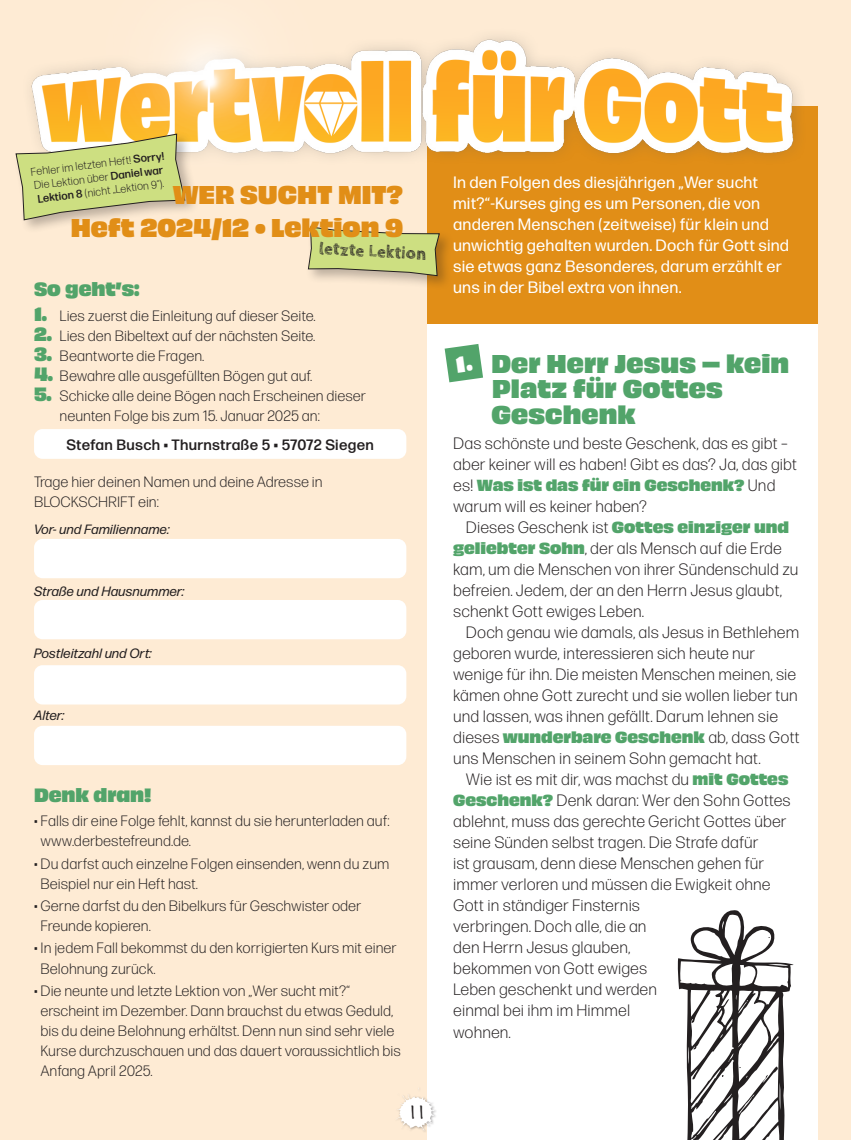
<style>
.page{position:relative;width:851px;height:1140px;background:#fff}
.page>*{position:absolute;margin:0;border:0;box-sizing:border-box;transform-origin:0 0}
.t1{font:24px/25.5px "Obviously Blck";letter-spacing:.005em;color:#52a46a}
.Fließ_12{font:24px "Obviously Blck";color:#e18e17}
.t2{font:19.5px "Felt Tip Roman";color:#231f20}
.t3{font:18px "Obviously Blck";color:#52a46a}
.Fließ_12-2{font:700 17.25px "Cabin Sketch";color:#231f20}
.t4{font:300 16.5px/21px "Forma DJR Micro";letter-spacing:.005em;color:#231f20}
.Fließ_12-3{font:16.5px/21px "Forma DJR Micro";letter-spacing:.01em;color:#fff}
.t5{font:300 15px/20.1px "Forma DJR Micro";color:#231f20}
.t6{font:15px "Obviously Blck";color:#52a46a}
.t7{font:500 15px "Forma DJR Micro";letter-spacing:.02em;color:#231f20}
.t8{font:italic 13.5px "Forma DJR Micro";color:#231f20}
.t9{font:300 11.25px/13.6px "Forma DJR Micro";color:#231f20}
.s1{font-weight:500}
.s2{font-family:"Obviously Blck";font-weight:400;font-size:18px;color:#52a46a}
.s3{font-family:"Forma DJR Micro";font-weight:300;font-size:16.5px;color:#231f20}
.s4{font-family:"Obviously Blck";font-weight:400;font-size:15px;color:#52a46a}
</style>
<div class="page">
<div style="left:0;top:0;width:850px;height:1140px;background:#feebd4"></div>
<div style="left:34px;top:429px;width:372px;height:30px;background:#fff;border-radius:9px"></div>
<div style="left:427px;top:106px;width:390px;height:219px;background:#e18e17"></div>
<div style="left:427px;top:325px;width:390px;height:815px;background:#fff"></div>
<img style="left:31px;top:34px;width:767px;height:123px">
<div style="left:34px;top:539px;width:372px;height:39px;background:#fff;border-radius:9px"></div>
<div style="left:34px;top:600px;width:372px;height:39px;background:#fff;border-radius:9px"></div>
<div style="left:34px;top:665px;width:372px;height:39px;background:#fff;border-radius:9px"></div>
<div style="left:34px;top:726px;width:372px;height:39px;background:#fff;border-radius:9px"></div>
<svg style="left:677px;top:910px;width:116px;height:230px"></svg>
<div style="left:305px;top:224px;width:148px;height:67px;background:#231f20;opacity:.3"></div>
<svg style="left:308px;top:226px;width:132px;height:50px;background:#c9d084"></svg>
<div style="left:13px;top:131px;width:186px;height:103px;background:#231f20;opacity:.3"></div>
<svg style="left:15px;top:133px;width:170px;height:87px;background:#d2d68d"></svg>
<div style="left:394px;top:1086px;width:43px;height:47px;background:#231f20;opacity:.34"></div>
<svg style="left:395px;top:1087px;width:40px;height:43px"></svg>
<svg style="left:444px;top:344px;width:39px;height:38px"></svg>
<p class="t9" style="left:30px;top:165px;width:136px;rotate:-7deg">Fehler im letzten Heft! <span class="s1">Sorry!</span></p>
<p class="t9" style="left:33px;top:178px;width:132px;rotate:-7deg">Die Lektion über <span class="s1">Daniel war<br>Lektion 8</span> (nicht „Lektion 9“).</p>
<p class="Fließ_12" style="left:173px;top:175px;width:232px">WER SUCHT MIT?</p>
<p class="Fließ_12" style="left:71px;top:208px;width:334px">Heft 2024/12 • Lektion 9</p>
<p class="Fließ_12-2" style="left:320px;top:239px;width:109px;rotate:3deg">letzte Lektion</p>
<p class="Fließ_12-3" style="left:453px;top:171px;width:337px">In den Folgen des diesjährigen „Wer sucht mit?“-Kurses ging es um Personen, die von anderen Menschen (zeitweise) für klein und unwichtig gehalten wurden. Doch für Gott sind sie etwas ganz Besonderes, darum erzählt er</p>
<p class="t3" style="left:34px;top:275px;width:107px">So geht’s:</p>
<p class="Fließ_12-3" style="left:453px;top:276px;width:230px">uns in der Bibel extra von ihnen.</p>
<p class="t5" style="left:34px;top:305px;width:283px"><span class="s2">1.</span> Lies zuerst die Einleitung auf dieser Seite.</p>
<p class="t5" style="left:34px;top:325px;width:283px"><span class="s2">2.</span> Lies den Bibeltext auf der nächsten Seite.</p>
<p class="t5" style="left:34px;top:345px;width:172px"><span class="s2">3.</span> Beantworte die Fragen.</p>
<p class="t5" style="left:34px;top:365px;width:280px"><span class="s2">4.</span> Bewahre alle ausgefüllten Bögen gut auf.</p>
<p class="t5" style="left:60px;top:385px;width:308px;text-indent:-26px"><span class="s2">5.</span> Schicke alle deine Bögen nach Erscheinen dieser neunten Folge bis zum 15. Januar 2025 an:</p>
<p class="t7" style="left:66px;top:435px;width:309px">Stefan Busch • Thurnstraße 5 • 57072 Siegen</p>
<p class="t5" style="left:34px;top:471px;width:290px">Trage hier deinen Namen und deine Adresse in<br>BLOCKSCHRIFT ein:</p>
<p class="t8" style="left:34px;top:520px;width:137px">Vor- und Familienname:</p>
<p class="t1" style="left:491px;top:349px;width:299px">Der Herr Jesus – kein<br>Platz für Gottes<br>Geschenk</p>
<p class="t4" style="left:453px;top:432px;width:345px">Das schönste und beste Geschenk, das es gibt – aber keiner will es haben! Gibt es das? Ja, das gibt</p>
<p class="t6" style="left:453px;top:473px;width:324px"><span class="s3">es!</span> Was ist das für ein Geschenk? <span class="s3">Und</span></p>
<p class="t4" style="left:453px;top:495px;width:195px">warum will es keiner haben?</p>
<p class="t4" style="left:453px;top:516px;width:347px;text-indent:13px">Dieses Geschenk ist <span class="s4">Gottes einziger und geliebter Sohn</span>, der als Mensch auf die Erde kam, um die Menschen von ihrer Sündenschuld zu befreien. Jedem, der an den Herrn Jesus glaubt, schenkt Gott ewiges Leben.</p>
<p class="t4" style="left:453px;top:621px;width:347px;text-indent:13px">Doch genau wie damals, als Jesus in Bethlehem geboren wurde, interessieren sich heute nur wenige für ihn. Die meisten Menschen meinen, sie kämen ohne Gott zurecht und sie wollen lieber tun und lassen, was ihnen gefällt. Darum lehnen sie</p>
<p class="t6" style="left:453px;top:725px;width:348px"><span class="s3">dieses</span> wunderbare Geschenk <span class="s3">ab, dass Gott</span></p>
<p class="t4" style="left:453px;top:747px;width:309px">uns Menschen in seinem Sohn gemacht hat.</p>
<p class="t4" style="left:453px;top:768px;width:339px;text-indent:13px">Wie ist es mit dir, was machst du <span class="s4">mit Gottes<br>Geschenk?</span> Denk daran: Wer den Sohn Gottes ablehnt, muss das gerechte Gericht Gottes über seine Sünden selbst tragen. Die Strafe dafür<br>ist grausam, denn diese Menschen gehen für immer verloren und müssen die Ewigkeit ohne<br>Gott in ständiger Finsternis<br>verbringen. Doch alle, die an<br>den Herrn Jesus glauben,<br>bekommen von Gott ewiges<br>Leben geschenkt und werden<br>einmal bei ihm im Himmel<br>wohnen.</p>
<p class="t8" style="left:34px;top:582px;width:152px">Straße und Hausnummer:</p>
<p class="t8" style="left:34px;top:644px;width:119px">Postleitzahl und Ort:</p>
<p class="t8" style="left:34px;top:706px;width:32px">Alter:</p>
<p class="t3" style="left:34px;top:781px;width:119px">Denk dran!</p>
<p class="t5" style="left:40px;top:810px;width:350px;text-indent:-6px">• Falls dir eine Folge fehlt, kannst du sie herunterladen auf: www.derbestefreund.de.</p>
<p class="t5" style="left:40px;top:853px;width:350px;text-indent:-6px">• Du darfst auch einzelne Folgen einsenden, wenn du zum<br>Beispiel nur ein Heft hast.</p>
<p class="t5" style="left:40px;top:895px;width:322px;text-indent:-6px">• Gerne darfst du den Bibelkurs für Geschwister oder<br>Freunde kopieren.</p>
<p class="t5" style="left:40px;top:937px;width:358px;text-indent:-6px">• In jedem Fall bekommst du den korrigierten Kurs mit einer<br>Belohnung zurück.</p>
<p class="t5" style="left:40px;top:980px;width:362px;text-indent:-6px">• Die neunte und letzte Lektion von „Wer sucht mit?“ erscheint im Dezember. Dann brauchst du etwas Geduld, bis du deine Belohnung erhältst. Denn nun sind sehr viele Kurse durchzuschauen und das dauert voraussichtlich bis Anfang April 2025.</p>
<p class="t2" style="left:408px;top:1099px;width:19px">11</p>
</div>
